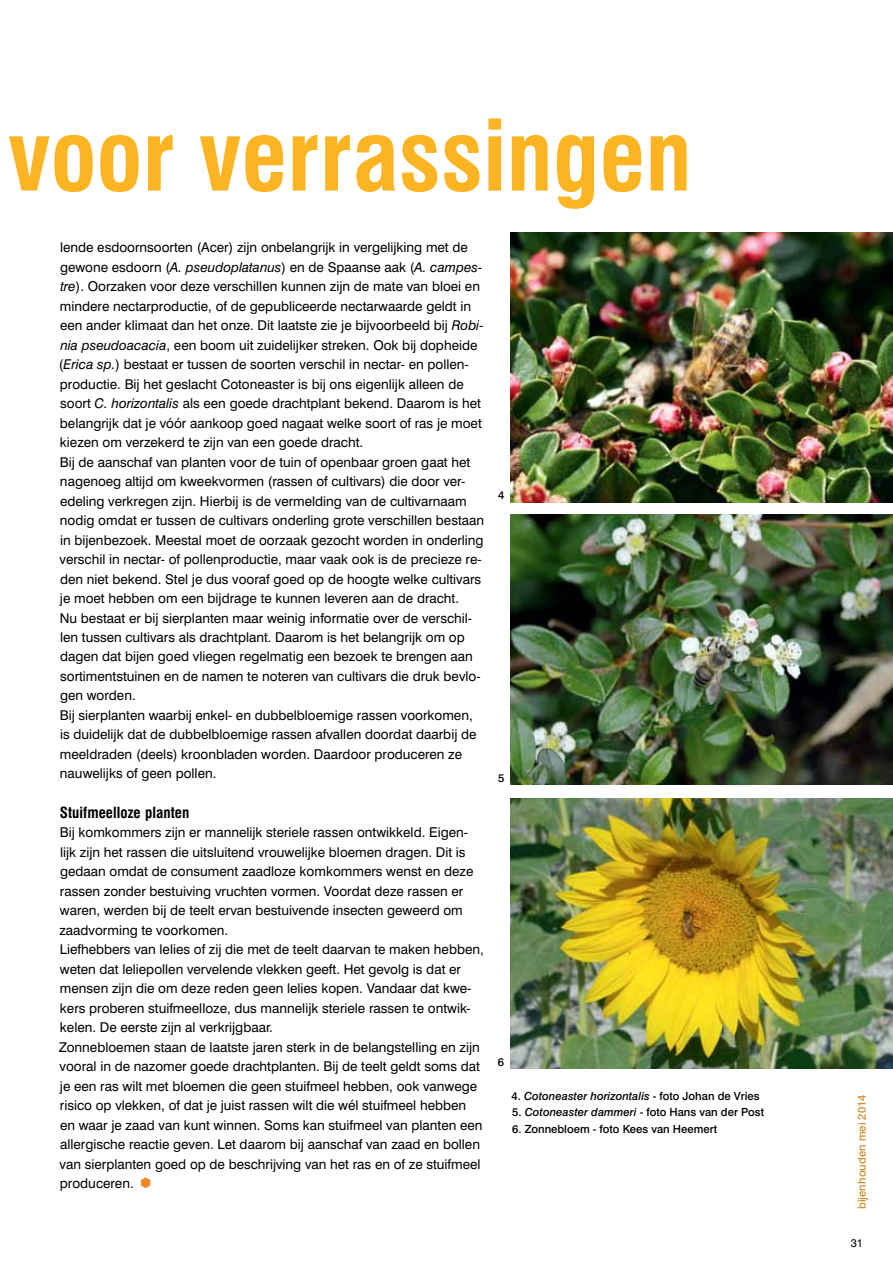
<style>
.page{position:relative;width:893px;height:1263px;background:#fff}
.page>*{position:absolute;margin:0;border:0;box-sizing:border-box;transform-origin:0 0}
.t1{font:700 condensed 96px "Swiss 721 BT";color:#fcb422}
.t2{font:700 condensed 15px "Swiss 721 BT";letter-spacing:.005em;color:#000}
.t3{font:13.5px/19.5px "Swiss 721 BT";color:#000}
.t4{font:500 11.25px "Swiss 721 BT";color:#000}
.t5{font:italic 500 11.25px "Swiss 721 BT";color:#000}
.t6{font:500 11.25px "Swiss 721 BT";color:#d09132}
.t7{font:11.25px "Swiss 721 BT";color:#000}
.s1{font-style:italic}
.s2{font-style:normal}
</style>
<div class="page">
<svg style="left:141px;top:1177px;width:9px;height:11px"></svg>
<img style="left:510px;top:233px;width:383px;height:270px">
<img style="left:510px;top:515px;width:383px;height:270px">
<img style="left:510px;top:798px;width:383px;height:270px">
<h1 class="t1" style="left:8px;top:98px;width:685px">voor verrassingen</h1>
<p class="t3" style="left:59px;top:237px;width:427px">lende esdoornsoorten (Acer) zijn onbelangrijk in vergelijking met de gewone esdoorn (<span class="s1">A. pseudoplatanus</span>) en de Spaanse aak (<span class="s1">A. campes&shy;tre</span>). Oorzaken voor deze verschillen kunnen zijn de mate van bloei en mindere nectarproductie, of de gepubliceerde nectarwaarde geldt in een ander klimaat dan het onze. Dit laatste zie je bijvoorbeeld bij <span class="s1">Robi&shy;nia pseudoacacia</span>, een boom uit zuidelijker streken. Ook bij dopheide (<span class="s1">Erica sp.</span>) bestaat er tussen de soorten verschil in nectar- en pollen&shy;productie. Bij het geslacht Cotoneaster is bij ons eigenlijk alleen de soort <span class="s1">C. horizontalis</span> als een goede drachtplant bekend. Daarom is het belangrijk dat je vóór aankoop goed nagaat welke soort of ras je moet kiezen om verzekerd te zijn van een goede dracht.<br>Bij de aanschaf van planten voor de tuin of openbaar groen gaat het nagenoeg altijd om kweekvormen (rassen of cultivars) die door ver&shy;edeling verkregen zijn. Hierbij is de vermelding van de cultivarnaam nodig omdat er tussen de cultivars onderling grote verschillen bestaan in bijenbezoek. Meestal moet de oorzaak gezocht worden in onderling verschil in nectar- of pollenproductie, maar vaak ook is de precieze re&shy;den niet bekend. Stel je dus vooraf goed op de hoogte welke cultivars je moet hebben om een bijdrage te kunnen leveren aan de dracht.<br>Nu bestaat er bij sierplanten maar weinig informatie over de verschil&shy;len tussen cultivars als drachtplant. Daarom is het belangrijk om op dagen dat bijen goed vliegen regelmatig een bezoek te brengen aan sortimentstuinen en de namen te noteren van cultivars die druk bevlo&shy;gen worden.<br>Bij sierplanten waarbij enkel- en dubbelbloemige rassen voorkomen, is duidelijk dat de dubbelbloemige rassen afvallen doordat daarbij de meeldraden (deels) kroonbladen worden. Daardoor produceren ze nauwelijks of geen pollen.</p>
<p class="t2" style="left:60px;top:803px;width:131px">Stuifmeelloze planten</p>
<p class="t3" style="left:59px;top:822px;width:427px">Bij komkommers zijn er mannelijk steriele rassen ontwikkeld. Eigen&shy;lijk zijn het rassen die uitsluitend vrouwelijke bloemen dragen. Dit is gedaan omdat de consument zaadloze komkommers wenst en deze rassen zonder bestuiving vruchten vormen. Voordat deze rassen er waren, werden bij de teelt ervan bestuivende insecten geweerd om zaadvorming te voorkomen.<br>Liefhebbers van lelies of zij die met de teelt daarvan te maken hebben, weten dat leliepollen vervelende vlekken geeft. Het gevolg is dat er mensen zijn die om deze reden geen lelies kopen. Vandaar dat kwe&shy;kers proberen stuifmeelloze, dus mannelijk steriele rassen te ontwik&shy;kelen. De eerste zijn al verkrijgbaar.<br>Zonnebloemen staan de laatste jaren sterk in de belangstelling en zijn vooral in de nazomer goede drachtplanten. Bij de teelt geldt soms dat je een ras wilt met bloemen die geen stuifmeel hebben, ook vanwege risico op vlekken, of dat je juist rassen wilt die wél stuifmeel hebben<br>en waar je zaad van kunt winnen. Soms kan stuifmeel van planten een allergische reactie geven. Let daarom bij aanschaf van zaad en bollen van sierplanten goed op de beschrijving van het ras en of ze stuifmeel produceren.</p>
<p class="t4" style="left:498px;top:488px;width:8px">4</p>
<p class="t4" style="left:498px;top:771px;width:8px">5</p>
<p class="t4" style="left:498px;top:1055px;width:8px">6</p>
<p class="t5" style="left:511px;top:1089px;width:250px"><span class="s2">4.</span> Cotoneaster horizontalis <span class="s2">- foto Johan de Vries</span></p>
<p class="t4" style="left:512px;top:1105px;width:253px">5. <span class="s1">Cotoneaster dammeri</span> - foto Hans van der Post</p>
<p class="t4" style="left:512px;top:1122px;width:206px">6. Zonnebloem - foto Kees van Heemert</p>
<p class="t6" style="left:855px;top:1209px;width:116px;rotate:-90deg">bijenhouden mei 2014</p>
<p class="t7" style="left:851px;top:1236px;width:14px">31</p>
</div>
